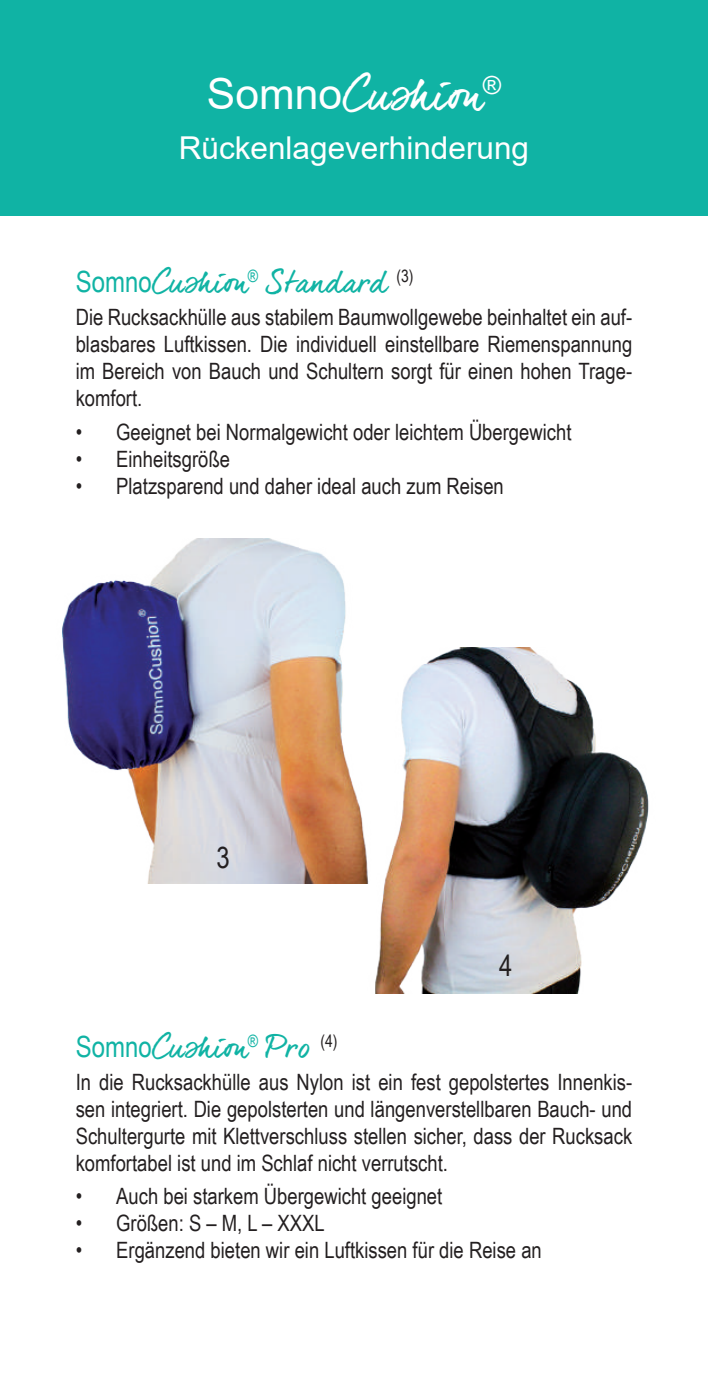
<style>
.page{position:relative;width:708px;height:1378px;background:#fff}
.page>*{position:absolute;margin:0;border:0;box-sizing:border-box;transform-origin:0 0}
.t1{font:42.75px "dear Joe 6";color:#fff}
.t2{font:31.5px "Arial";color:#fff}
.t3{font:29.25px "dear Joe 6";color:#10b3a4}
.t4{font:29.25px "Arial Narrow";color:#231f20}
.t5{font:22.5px/27px "Arial Narrow";color:#231f20;text-align:justify}
.s1{font-family:"Arial"}
.s2{font-family:"Arial Narrow"}
</style>
<div class="page">
<div style="left:0;top:0;width:708px;height:216px;background:#10b3a4"></div>
<img style="left:62px;top:538px;width:305px;height:345px">
<img style="left:367px;top:647px;width:282px;height:346px">
<h1 class="t1" style="left:207px;top:69px;width:296px"><span class="s1">Somno</span>Cushion<sup>®</sup></h1>
<h2 class="t2" style="left:179px;top:126px;width:352px">Rückenlageverhinderung</h2>
<h3 class="t3" style="left:76px;top:265px;width:339px"><span class="s2">Somno</span>Cushion<sup>®</sup> Standard <sup>(3)</sup></h3>
<p class="t5" style="left:76px;top:303px;width:558px">Die Rucksackhülle aus stabilem Baumwollgewebe beinhaltet ein auf&shy;blasbares Luftkissen. Die individuell einstellbare Riemenspannung im Bereich von Bauch und Schultern sorgt für einen hohen Trage&shy;komfort.</p>
<p class="t5" style="left:76px;top:417px;width:497px">• Geeignet bei Normalgewicht oder leichtem Übergewicht</p>
<p class="t5" style="left:76px;top:444px;width:156px">• Einheitsgröße</p>
<p class="t5" style="left:76px;top:471px;width:430px">• Platzsparend und daher ideal auch zum Reisen</p>
<h3 class="t4" style="left:217px;top:836px;width:15px">3</h3>
<h3 class="t4" style="left:499px;top:944px;width:15px">4</h3>
<h3 class="t3" style="left:76px;top:1029px;width:263px"><span class="s2">Somno</span>Cushion<sup>®</sup> Pro <sup>(4)</sup></h3>
<p class="t5" style="left:76px;top:1068px;width:558px">In die Rucksackhülle aus Nylon ist ein fest gepolstertes Innenkis&shy;sen integriert. Die gepolsterten und längenverstellbaren Bauch- und Schultergurte mit Klettverschluss stellen sicher, dass der Rucksack komfortabel ist und im Schlaf nicht verrutscht.</p>
<p class="t5" style="left:76px;top:1182px;width:368px">• Auch bei starkem Übergewicht geeignet</p>
<p class="t5" style="left:76px;top:1209px;width:251px">• Größen: S – M, L – XXXL</p>
<p class="t5" style="left:76px;top:1236px;width:468px">• Ergänzend bieten wir ein Luftkissen für die Reise an</p>
</div>
